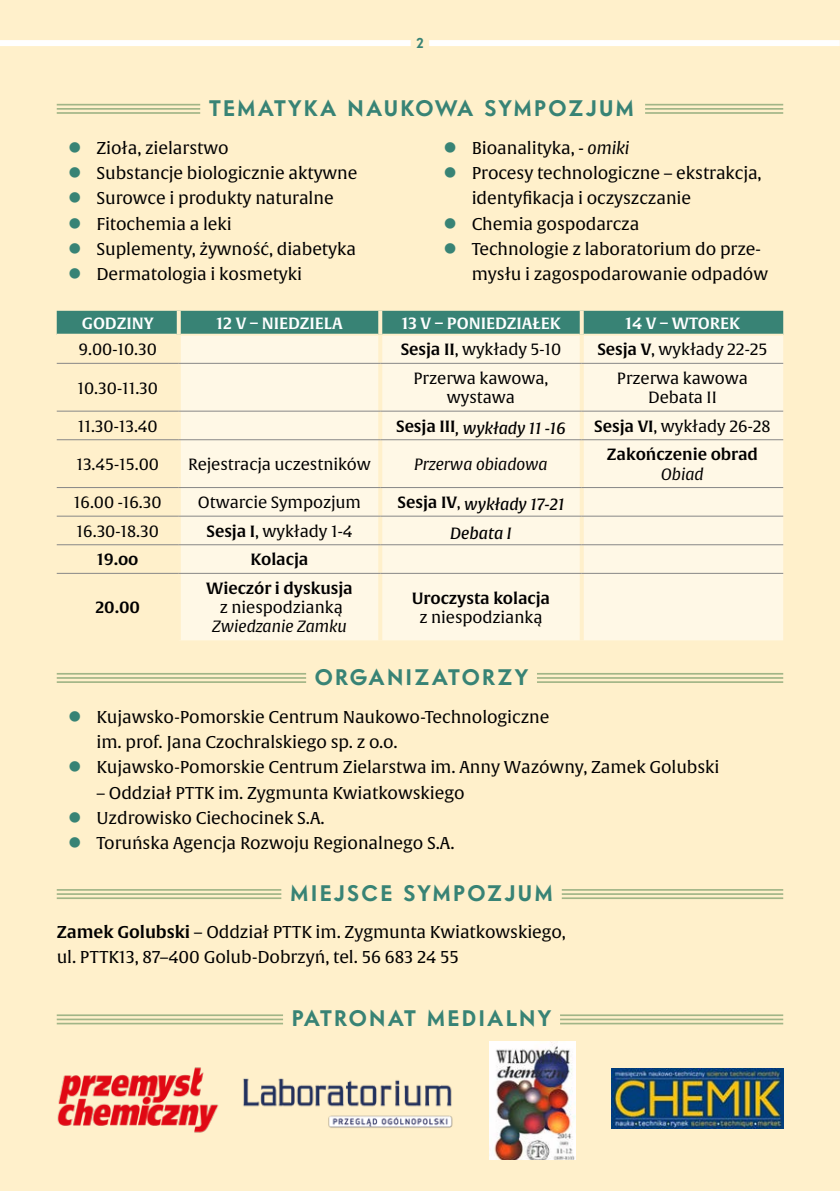
<style>
.page{position:relative;width:840px;height:1191px;background:#fff}
.page>*{position:absolute;margin:0;border:0;box-sizing:border-box;transform-origin:0 0}
.t1{font:700 22px "Intervogue";letter-spacing:.1em;color:#388375}
.t2{font:16.8px/25.2px "Alverata";letter-spacing:-.005em;color:#000}
.t3{font:16px/19.2px "Alverata";letter-spacing:-.005em;color:#000;text-align:center}
.t4{font:16px "Alverata Sb";letter-spacing:-.005em;color:#000}
.t5{font:italic 16px "Alverata Md";letter-spacing:-.005em;color:#000}
.t6{font:16px "Alverata Sb";letter-spacing:-.005em;color:#fff}
.t7{font:italic 16px "Alverata";letter-spacing:-.005em;color:#000}
.t8{font:700 14px "Intervogue";color:#388375}
.s1{font-style:italic}
.s2{font-family:"Alverata Sb"}
.s3{font-family:"Alverata Sb";font-style:normal}
.s4{font-family:"Alverata";font-style:normal}
</style>
<div class="page">
<div style="left:0;top:0;width:839px;height:1191px;background:#fff0cb"></div>
<hr style="left:57px;top:673px;width:725px;height:1px;background:#a1b587">
<hr style="left:57px;top:677px;width:725px;height:2px;background:#a1b587">
<hr style="left:57px;top:681px;width:725px;height:2px;background:#a1b587">
<div style="left:306px;top:669px;width:230px;height:36px;background:#fff0cb"></div>
<hr style="left:57px;top:889px;width:725px;height:1px;background:#a1b587">
<hr style="left:57px;top:893px;width:725px;height:2px;background:#a1b587">
<hr style="left:57px;top:897px;width:725px;height:2px;background:#a1b587">
<div style="left:281px;top:885px;width:280px;height:36px;background:#fff0cb"></div>
<svg style="left:57px;top:311px;width:725px;height:262px"></svg>
<div style="left:181px;top:336px;width:601px;height:304px;background:#fff8e6"></div>
<hr style="left:57px;top:334px;width:120px;height:2px;background:#fff0cb">
<hr style="left:181px;top:334px;width:197px;height:2px;background:#fff0cb">
<hr style="left:382px;top:334px;width:197px;height:2px;background:#fff0cb">
<hr style="left:583px;top:334px;width:199px;height:2px;background:#fff0cb">
<svg style="left:177px;top:311px;width:4px;height:24px"></svg>
<svg style="left:378px;top:311px;width:4px;height:24px"></svg>
<svg style="left:579px;top:311px;width:4px;height:24px"></svg>
<hr style="left:177px;top:335px;width:4px;height:28px;background:#fff0cb">
<hr style="left:378px;top:335px;width:4px;height:28px;background:#fff0cb">
<svg style="left:579px;top:335px;width:4px;height:28px"></svg>
<hr style="left:177px;top:364px;width:4px;height:46px;background:#fff0cb">
<hr style="left:378px;top:364px;width:4px;height:46px;background:#fff0cb">
<svg style="left:579px;top:364px;width:4px;height:46px"></svg>
<hr style="left:177px;top:411px;width:4px;height:28px;background:#fff0cb">
<hr style="left:378px;top:411px;width:4px;height:28px;background:#fff0cb">
<svg style="left:579px;top:411px;width:4px;height:28px"></svg>
<hr style="left:177px;top:440px;width:4px;height:47px;background:#fff0cb">
<hr style="left:378px;top:440px;width:4px;height:47px;background:#fff0cb">
<svg style="left:579px;top:440px;width:4px;height:47px"></svg>
<hr style="left:177px;top:488px;width:4px;height:27px;background:#fff0cb">
<hr style="left:378px;top:488px;width:4px;height:27px;background:#fff0cb">
<svg style="left:579px;top:488px;width:4px;height:27px"></svg>
<hr style="left:177px;top:516px;width:4px;height:28px;background:#fff0cb">
<hr style="left:378px;top:516px;width:4px;height:28px;background:#fff0cb">
<svg style="left:579px;top:516px;width:4px;height:28px"></svg>
<hr style="left:177px;top:545px;width:4px;height:28px;background:#fff0cb">
<hr style="left:378px;top:545px;width:4px;height:28px;background:#fff0cb">
<svg style="left:579px;top:545px;width:4px;height:28px"></svg>
<hr style="left:378px;top:574px;width:4px;height:66px;background:#fff0cb">
<svg style="left:579px;top:574px;width:4px;height:66px"></svg>
<hr style="left:57px;top:363px;width:122px;height:1px;background:#878787">
<hr style="left:57px;top:410px;width:122px;height:1px;background:#878787">
<hr style="left:57px;top:439px;width:122px;height:1px;background:#878787">
<hr style="left:57px;top:487px;width:122px;height:1px;background:#878787">
<hr style="left:57px;top:515px;width:122px;height:1px;background:#878787">
<hr style="left:57px;top:544px;width:122px;height:1px;background:#878787">
<hr style="left:57px;top:573px;width:122px;height:1px;background:#878787">
<hr style="left:179px;top:363px;width:201px;height:1px;background:#878787">
<hr style="left:179px;top:410px;width:201px;height:1px;background:#878787">
<hr style="left:179px;top:439px;width:201px;height:1px;background:#878787">
<hr style="left:179px;top:487px;width:201px;height:1px;background:#878787">
<hr style="left:179px;top:515px;width:201px;height:1px;background:#878787">
<hr style="left:179px;top:544px;width:201px;height:1px;background:#878787">
<hr style="left:179px;top:573px;width:201px;height:1px;background:#878787">
<hr style="left:380px;top:363px;width:201px;height:1px;background:#878787">
<hr style="left:380px;top:410px;width:201px;height:1px;background:#878787">
<hr style="left:380px;top:439px;width:201px;height:1px;background:#878787">
<hr style="left:380px;top:487px;width:201px;height:1px;background:#878787">
<hr style="left:380px;top:515px;width:201px;height:1px;background:#878787">
<hr style="left:380px;top:544px;width:201px;height:1px;background:#878787">
<hr style="left:380px;top:573px;width:201px;height:1px;background:#878787">
<hr style="left:581px;top:363px;width:201px;height:1px;background:#878787">
<hr style="left:581px;top:410px;width:201px;height:1px;background:#878787">
<hr style="left:581px;top:439px;width:201px;height:1px;background:#878787">
<hr style="left:581px;top:487px;width:201px;height:1px;background:#878787">
<hr style="left:581px;top:515px;width:201px;height:1px;background:#878787">
<hr style="left:581px;top:544px;width:201px;height:1px;background:#878787">
<hr style="left:581px;top:573px;width:201px;height:1px;background:#878787">
<hr style="left:57px;top:1014px;width:725px;height:2px;background:#a1b587">
<hr style="left:57px;top:1018px;width:725px;height:2px;background:#a1b587">
<hr style="left:57px;top:1022px;width:725px;height:2px;background:#a1b587">
<div style="left:283px;top:1010px;width:276px;height:36px;background:#fff0cb"></div>
<hr style="left:57px;top:104px;width:725px;height:1px;background:#a1b587">
<hr style="left:57px;top:108px;width:725px;height:2px;background:#a1b587">
<hr style="left:57px;top:112px;width:725px;height:2px;background:#a1b587">
<div style="left:200px;top:100px;width:444px;height:36px;background:#fff0cb"></div>
<img style="left:57px;top:1067px;width:162px;height:66px">
<img style="left:243px;top:1078px;width:210px;height:50px">
<img style="left:611px;top:1068px;width:171px;height:60px">
<img style="left:489px;top:1041px;width:86px;height:118px">
<div style="left:0;top:40px;width:839px;height:6px;background:#fff"></div>
<div style="left:410px;top:31px;width:19px;height:36px;background:#fff0cb"></div>
<p class="t8" style="left:416px;top:34px;width:9px">2</p>
<h1 class="t1" style="left:209px;top:94px;width:426px">TEMATYKA NAUKOWA SYMPOZJUM</h1>
<p class="t2" style="left:96px;top:136px;width:262px">Zioła, zielarstwo<br>Substancje biologicznie aktywne<br>Surowce i produkty naturalne<br>Fitochemia a leki<br>Suplementy, żywność, diabetyka<br>Dermatologia i kosmetyki</p>
<p class="t2" style="left:471px;top:136px;width:298px">Bioanalityka, <span class="s1">- omiki<br></span>Procesy technologiczne – ekstrakcja, identyfikacja i oczyszczanie<br>Chemia gospodarcza<br>Technologie z laboratorium do prze&shy;mysłu i zagospodarowanie odpadów</p>
<p class="t6" style="left:82px;top:313px;width:73px">GODZINY</p>
<p class="t6" style="left:216px;top:313px;width:128px">12 V – NIEDZIELA</p>
<p class="t6" style="left:401px;top:313px;width:161px">13 V – PONIEDZIAŁEK</p>
<p class="t6" style="left:624px;top:313px;width:116px">14 V – WTOREK</p>
<p class="t3" style="left:79px;top:340px;width:80px">9.00-10.30</p>
<p class="t3" style="left:400px;top:340px;width:162px"><span class="s2">Sesja II</span>, wykłady 5-10</p>
<p class="t3" style="left:597px;top:340px;width:172px"><span class="s2">Sesja V</span>, wykłady 22-25</p>
<p class="t3" style="left:77px;top:379px;width:82px">10.30-11.30</p>
<p class="t3" style="left:413px;top:369px;width:136px">Przerwa kawowa, wystawa</p>
<p class="t3" style="left:616px;top:369px;width:132px">Przerwa kawowa<br>Debata II</p>
<p class="t3" style="left:78px;top:417px;width:81px">11.30-13.40</p>
<p class="t5" style="left:396px;top:418px;width:171px"><span class="s3">Sesja III</span>, wykłady 11 -16</p>
<p class="t3" style="left:594px;top:417px;width:178px"><span class="s2">Sesja VI</span>, wykłady 26-28</p>
<p class="t3" style="left:76px;top:455px;width:84px">13.45-15.00</p>
<p class="t3" style="left:188px;top:455px;width:184px">Rejestracja uczestników</p>
<p class="t7" style="left:414px;top:454px;width:135px">Przerwa obiadowa</p>
<p class="t4" style="left:606px;top:445px;width:153px">Zakończenie obrad</p>
<p class="t7" style="left:661px;top:464px;width:44px">Obiad</p>
<p class="t3" style="left:74px;top:493px;width:89px">16.00 -16.30</p>
<p class="t3" style="left:198px;top:493px;width:165px">Otwarcie Sympozjum</p>
<p class="t5" style="left:397px;top:495px;width:168px"><span class="s3">Sesja IV</span><span class="s4">,</span> wykłady 17-21</p>
<p class="t3" style="left:77px;top:522px;width:84px">16.30-18.30</p>
<p class="t3" style="left:206px;top:522px;width:147px"><span class="s2">Sesja I</span>, wykłady 1-4</p>
<p class="t5" style="left:450px;top:523px;width:63px">Debata I</p>
<p class="t4" style="left:97px;top:550px;width:43px">19.oo</p>
<p class="t4" style="left:250px;top:550px;width:59px">Kolacja</p>
<p class="t4" style="left:95px;top:597px;width:46px">20.00</p>
<p class="t4" style="left:206px;top:578px;width:148px">Wieczór i dyskusja</p>
<p class="t3" style="left:219px;top:598px;width:125px">z niespodzianką</p>
<p class="t7" style="left:212px;top:617px;width:136px">Zwiedzanie Zamku</p>
<p class="t4" style="left:411px;top:588px;width:140px">Uroczysta kolacja</p>
<p class="t3" style="left:419px;top:608px;width:125px">z niespodzianką</p>
<h1 class="t1" style="left:315px;top:663px;width:214px">ORGANIZATORZY</h1>
<p class="t2" style="left:96px;top:705px;width:624px">Kujawsko-Pomorskie Centrum Naukowo-Technologiczne<br>im. prof. Jana Czochralskiego sp. z o.o.<br>Kujawsko-Pomorskie Centrum Zielarstwa im. Anny Wazówny, Zamek Golubski</p>
<p class="t2" style="left:96px;top:780px;width:369px">– Oddział PTTK im. Zygmunta Kwiatkowskiego<br>Uzdrowisko Ciechocinek S.A.<br>Toruńska Agencja Rozwoju Regionalnego S.A.</p>
<h1 class="t1" style="left:290px;top:879px;width:264px">MIEJSCE SYMPOZJUM</h1>
<p class="t2" style="left:57px;top:919px;width:510px"><span class="s2">Zamek Golubski</span> – Oddział PTTK im. Zygmunta Kwiatkowskiego, ul. PTTK13, 87–400 Golub-Dobrzyń, tel. 56 683 24 55</p>
<h1 class="t1" style="left:292px;top:1005px;width:261px">PATRONAT MEDIALNY</h1>
</div>
